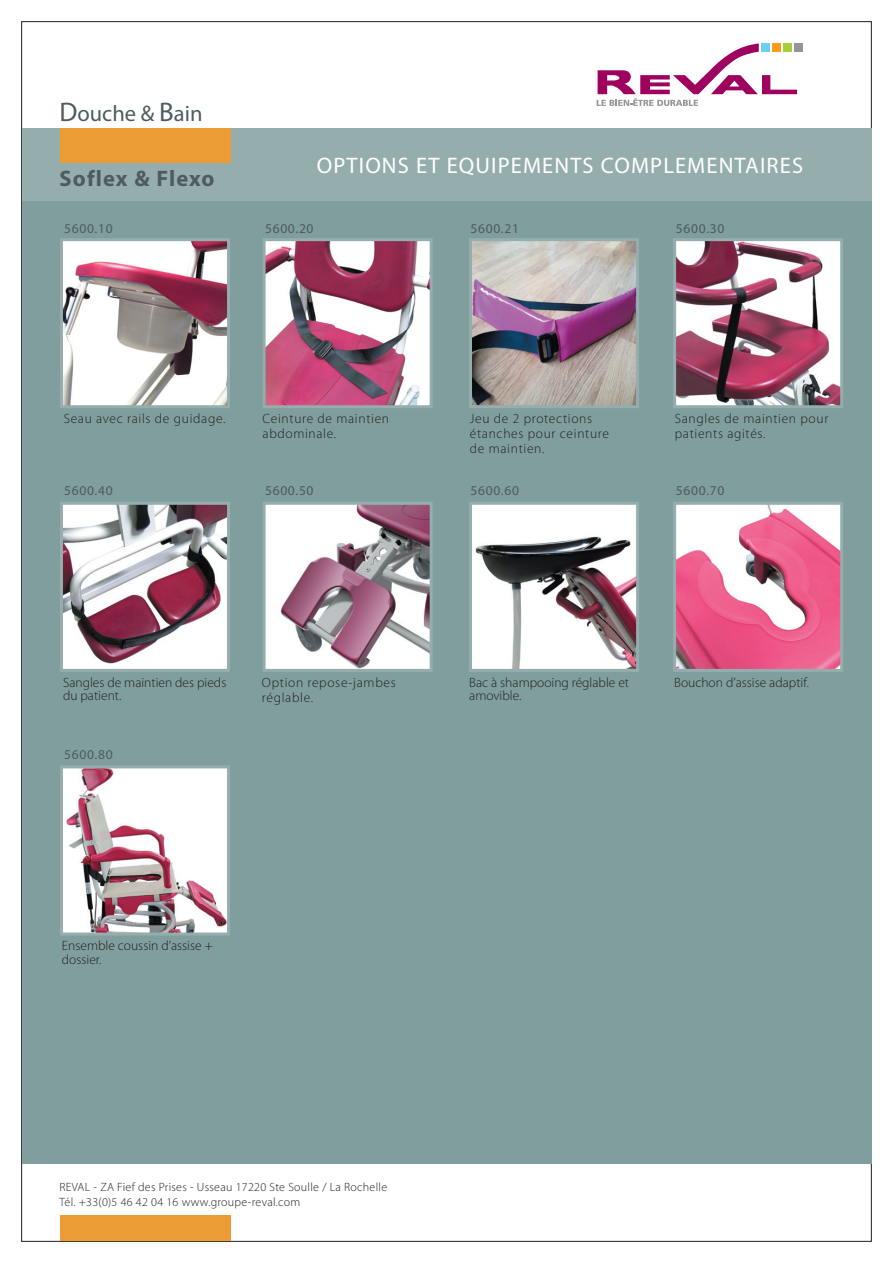
<style>
.page{position:relative;width:893px;height:1263px;background:#fff}
.page>*{position:absolute;margin:0;border:0;box-sizing:border-box;transform-origin:0 0}
.t1{font:22.5px "Myriad Pro";letter-spacing:.05em;color:#fff}
.t2{font:700 22.5px "Myriad Pro";letter-spacing:.05em;color:#4e5b5f}
.t3{font:22.5px "Myriad Pro";color:#4e5b5f}
.t4{font:300 13.5px/15px "Myriad Pro";letter-spacing:.05em;color:#231f20}
.t5{font:300 13.5px/13.5px "Myriad Pro";color:#231f20}
.t6{font:13.5px "Myriad Pro";letter-spacing:.05em;color:#4e5b5f}
.t7{font:300 12px/14.4px "Myriad Pro";letter-spacing:.025em;color:#231f20}
.s1{font-size:27px}
.s2{font-stretch:condensed}
</style>
<div class="page">
<div style="left:22px;top:200px;width:849px;height:964px;background:#7f9e9d"></div>
<div style="left:22px;top:128px;width:849px;height:72px;background:#96adad"></div>
<svg style="left:597px;top:43px;width:200px;height:63px"></svg>
<div style="left:762px;top:43px;width:8px;height:9px;background:#6bcff6"></div>
<div style="left:773px;top:43px;width:8px;height:9px;background:#f89c1c"></div>
<div style="left:784px;top:43px;width:8px;height:9px;background:#a6ce39"></div>
<div style="left:794px;top:43px;width:9px;height:9px;background:#939598"></div>
<div style="left:60px;top:128px;width:170px;height:34px;background:#ec9c35"></div>
<div style="left:60px;top:1215px;width:170px;height:26px;background:#ec9c35"></div>
<img style="left:64px;top:242px;width:162px;height:162px">
<div style="left:60px;top:238px;width:170px;height:170px;border:3px solid #96adad"></div>
<img style="left:267px;top:242px;width:162px;height:162px">
<div style="left:263px;top:238px;width:170px;height:170px;border:3px solid #96adad"></div>
<img style="left:677px;top:242px;width:162px;height:162px">
<div style="left:673px;top:238px;width:170px;height:170px;border:3px solid #96adad"></div>
<img style="left:473px;top:242px;width:162px;height:162px">
<div style="left:469px;top:238px;width:170px;height:170px;border:3px solid #96adad"></div>
<img style="left:64px;top:506px;width:162px;height:162px">
<div style="left:60px;top:502px;width:170px;height:170px;border:3px solid #96adad"></div>
<img style="left:267px;top:506px;width:162px;height:162px">
<div style="left:263px;top:502px;width:170px;height:170px;border:3px solid #96adad"></div>
<img style="left:473px;top:506px;width:162px;height:162px">
<div style="left:469px;top:502px;width:170px;height:170px;border:3px solid #96adad"></div>
<img style="left:677px;top:506px;width:162px;height:162px">
<div style="left:673px;top:502px;width:170px;height:170px;border:3px solid #96adad"></div>
<img style="left:64px;top:769px;width:162px;height:162px">
<div style="left:60px;top:765px;width:170px;height:170px;border:3px solid #96adad"></div>
<h1 class="t3" style="left:60px;top:101px;width:144px"><span class="s1">D</span>ouche &amp; <span class="s1">B</span>ain</h1>
<h1 class="t2" style="left:60px;top:166px;width:156px">Soflex &amp; Flexo</h1>
<h1 class="t1" style="left:317px;top:153px;width:488px">OPTIONS ET EQUIPEMENTS COMPLEMENTAIRES</h1>
<p class="t6" style="left:64px;top:221px;width:50px">5600.10</p>
<p class="t6" style="left:265px;top:221px;width:50px">5600.20</p>
<p class="t6" style="left:471px;top:221px;width:50px">5600.21</p>
<p class="t6" style="left:676px;top:221px;width:50px">5600.30</p>
<p class="t4" style="left:64px;top:411px;width:163px">Seau avec rails de guidage.</p>
<p class="t4" style="left:263px;top:411px;width:128px">Ceinture de maintien abdominale.</p>
<p class="t4" style="left:470px;top:411px;width:141px">Jeu de 2 protections étanches pour ceinture de maintien.</p>
<p class="t4" style="left:675px;top:411px;width:155px">Sangles de maintien pour patients agités.</p>
<p class="t6" style="left:64px;top:484px;width:50px">5600.40</p>
<p class="t6" style="left:265px;top:484px;width:50px">5600.50</p>
<p class="t6" style="left:471px;top:484px;width:50px">5600.60</p>
<p class="t6" style="left:676px;top:484px;width:50px">5600.70</p>
<p class="t5" style="left:63px;top:676px;width:165px">Sangles de maintien des pieds du patient.</p>
<p class="t4" style="left:262px;top:675px;width:135px">Option repose-jambes réglable.</p>
<p class="t5" style="left:469px;top:676px;width:161px">Bac à shampooing réglable et amovible.</p>
<p class="t5" style="left:674px;top:676px;width:136px">Bouchon d’assise adaptif<span class="s2">.</span></p>
<p class="t6" style="left:64px;top:747px;width:50px">5600.80</p>
<p class="t5" style="left:62px;top:939px;width:152px">Ensemble coussin d’assise + dossier.</p>
<p class="t7" style="left:60px;top:1180px;width:329px">REVAL - ZA Fief des Prises - Usseau 17220 Ste Soulle / La Rochelle<br>Tél. +33(0)5 46 42 04 16 www.groupe-reval.com</p>
</div>
